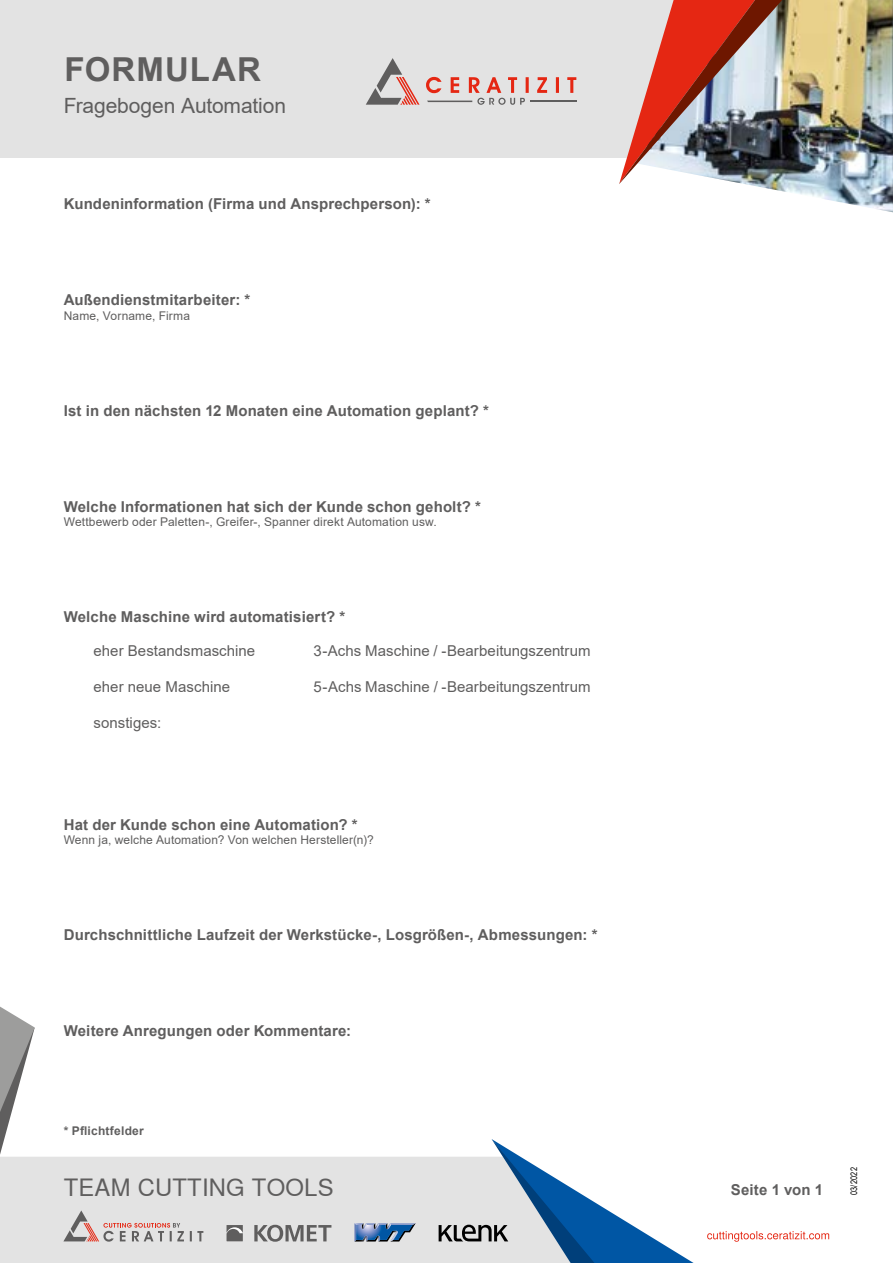
<style>
.page{position:relative;width:893px;height:1263px;background:#fff}
.page>*{position:absolute;margin:0;border:0;box-sizing:border-box;transform-origin:0 0}
.t1{font:700 33px "Arial";letter-spacing:.035em;color:#5f5e5e}
.t2{font:23.85px "Nimbus Sans WNT Global";letter-spacing:.01em;color:#5f5e5e}
.t3{font:21px "Arial";letter-spacing:-.005em;color:#5f5e5e}
.t4{font:700 15px "Arial";letter-spacing:.01em;color:#5f5e5e}
.t5{font:15px "Arial";color:#5f5e5e}
.t6{font:12px "Arial";letter-spacing:.01em;color:#5f5e5e}
.t7{font:700 12px "Arial";letter-spacing:.02em;color:#5f5e5e}
.t8{font:9px "Arial Narrow";letter-spacing:.025em;color:#000}
</style>
<div class="page">
<div style="left:0;top:0;width:893px;height:157px;background:#e3e3e3"></div>
<svg style="left:366px;top:58px;width:54px;height:47px"></svg>
<svg style="left:426px;top:77px;width:150px;height:28px"></svg>
<div style="left:0;top:1157px;width:439px;height:106px;background:#e3e3e3"></div>
<svg style="left:63px;top:1210px;width:140px;height:31px;background:#d2c8c8"></svg>
<svg style="left:254px;top:1225px;width:77px;height:17px"></svg>
<svg style="left:226px;top:1225px;width:17px;height:16px"></svg>
<svg style="left:354px;top:1223px;width:62px;height:18px"></svg>
<svg style="left:0;top:1006px;width:35px;height:148px"></svg>
<svg style="left:707px;top:1231px;width:122px;height:11px"></svg>
<svg style="left:439px;top:1139px;width:255px;height:124px"></svg>
<img style="left:745px;top:0;width:148px;height:212px">
<svg style="left:619px;top:0;width:163px;height:184px"></svg>
<h1 class="t1" style="left:64px;top:47px;width:198px">FORMULAR</h1>
<h3 class="t3" style="left:64px;top:91px;width:224px">Fragebogen Automation</h3>
<p class="t4" style="left:64px;top:194px;width:368px">Kundeninformation (Firma und Ansprechperson): *</p>
<p class="t4" style="left:64px;top:289px;width:188px">Außendienstmitarbeiter: *</p>
<p class="t6" style="left:64px;top:307px;width:128px">Name, Vorname, Firma</p>
<p class="t4" style="left:64px;top:400px;width:427px">Ist in den nächsten 12 Monaten eine Automation geplant? *</p>
<p class="t4" style="left:64px;top:496px;width:419px">Welche Informationen hat sich der Kunde schon geholt? *</p>
<p class="t6" style="left:64px;top:514px;width:374px">Wettbewerb oder Paletten-, Greifer-, Spanner direkt Automation usw.</p>
<p class="t4" style="left:64px;top:606px;width:283px">Welche Maschine wird automatisiert? *</p>
<p class="t5" style="left:314px;top:640px;width:279px">3-Achs Maschine / -Bearbeitungszentrum</p>
<p class="t5" style="left:94px;top:640px;width:163px">eher Bestandsmaschine</p>
<p class="t5" style="left:94px;top:677px;width:138px">eher neue Maschine</p>
<p class="t5" style="left:314px;top:677px;width:279px">5-Achs Maschine / -Bearbeitungszentrum</p>
<p class="t5" style="left:94px;top:713px;width:69px">sonstiges:</p>
<p class="t4" style="left:64px;top:814px;width:295px">Hat der Kunde schon eine Automation? *</p>
<p class="t6" style="left:64px;top:831px;width:311px">Wenn ja, welche Automation? Von welchen Hersteller(n)?</p>
<p class="t4" style="left:64px;top:924px;width:535px">Durchschnittliche Laufzeit der Werkstücke-, Losgrößen-, Abmessungen: *</p>
<p class="t4" style="left:64px;top:1020px;width:289px">Weitere Anregungen oder Kommentare:</p>
<p class="t7" style="left:64px;top:1123px;width:82px">* Pflichtfelder</p>
<h2 class="t2" style="left:64px;top:1173px;width:271px">TEAM CUTTING TOOLS</h2>
<p class="t4" style="left:731px;top:1179px;width:94px">Seite 1 von 1</p>
<p class="t8" style="left:847px;top:1195px;width:29px;rotate:-90deg">03/2022</p>
</div>
